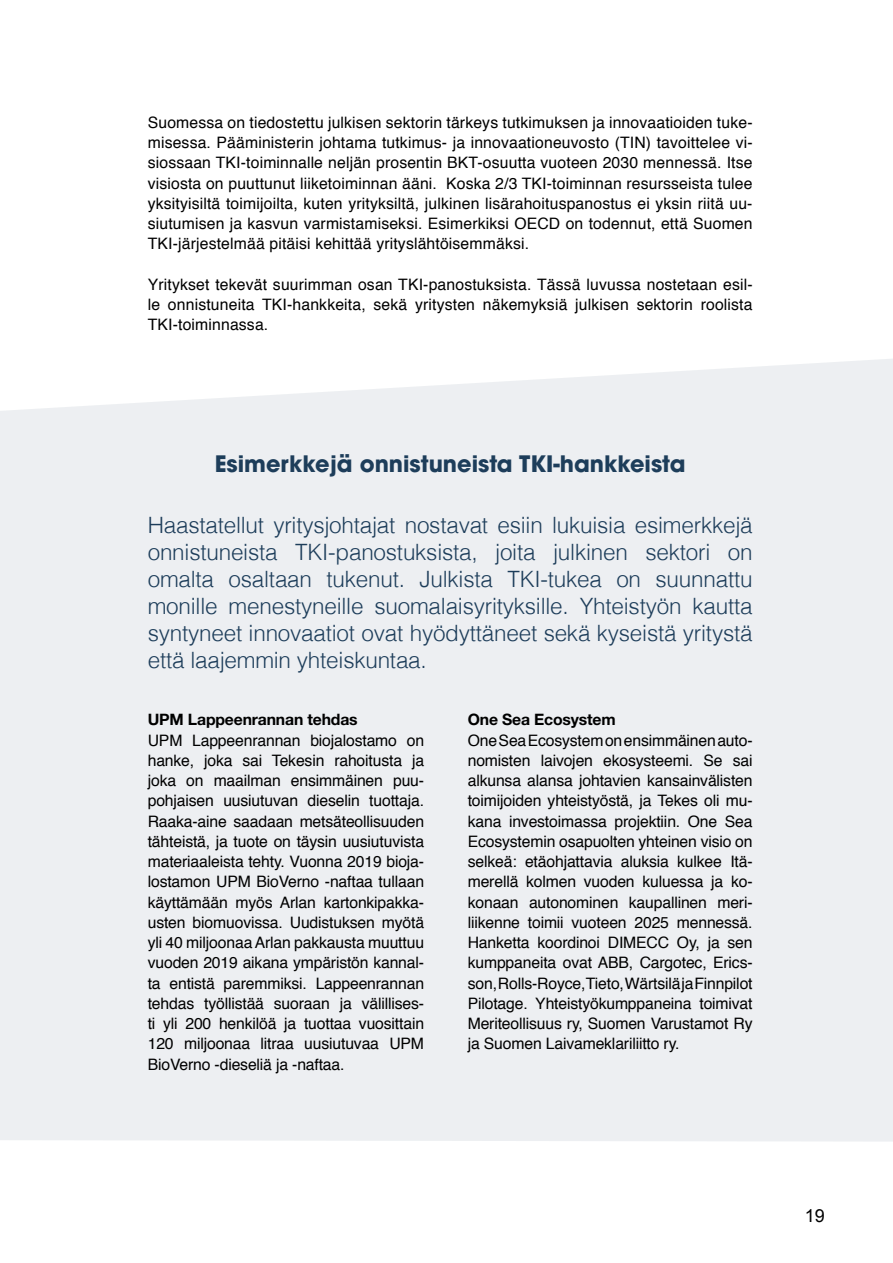
<style>
.page{position:relative;width:893px;height:1263px;background:#fff}
.page>*{position:absolute;margin:0;border:0;box-sizing:border-box;transform-origin:0 0}
.t1{font:300 22.5px/27px "Helvetica";letter-spacing:-.01em;color:#1d3d5a;text-align:justify}
.t2{font:700 22.5px "ITC Avant Garde Pro";color:#1d3d5a}
.t3{font:18px "Arial";color:#000}
.t4{font:15.75px/20.2px "Helvetica";color:#000;text-align:justify}
.t5{font:700 15.75px "Helvetica Neue LT Pro";letter-spacing:-.01em;color:#000}
</style>
<div class="page">
<div style="left:0;top:359px;width:893px;height:783px;background:#edeff2"></div>
<p class="t4" style="left:148px;top:113px;width:606px">Suomessa on tiedostettu julkisen sektorin tärkeys tutkimuksen ja innovaatioiden tuke&shy;misessa. Pääministerin johtama tutkimus- ja innovaationeuvosto (TIN) tavoittelee vi&shy;siossaan TKI-toiminnalle neljän prosentin BKT-osuutta vuoteen 2030 mennessä. Itse visiosta on puuttunut liiketoiminnan ääni. Koska 2/3 TKI-toiminnan resursseista tulee yksityisiltä toimijoilta, kuten yrityksiltä, julkinen lisärahoituspanostus ei yksin riitä uu&shy;siutumisen ja kasvun varmistamiseksi. Esimerkiksi OECD on todennut, että Suomen TKI-järjestelmää pitäisi kehittää yrityslähtöisemmäksi.</p>
<p class="t4" style="left:148px;top:275px;width:606px">Yritykset tekevät suurimman osan TKI-panostuksista. Tässä luvussa nostetaan esil&shy;le onnistuneita TKI-hankkeita, sekä yritysten näkemyksiä julkisen sektorin roolista TKI-toiminnassa.</p>
<h1 class="t2" style="left:215px;top:449px;width:472px">Esimerkkejä onnistuneista TKI-hankkeista</h1>
<p class="t1" style="left:148px;top:510px;width:606px">Haastatellut yritysjohtajat nostavat esiin lukuisia esimerkkejä onnistuneista TKI-panostuksista, joita julkinen sektori on omalta osaltaan tukenut. Julkista TKI-tukea on suunnattu monille menestyneille suomalaisyrityksille. Yhteistyön kautta syntyneet innovaatiot ovat hyödyttäneet sekä kyseistä yritystä että laajemmin yhteiskuntaa.</p>
<p class="t5" style="left:148px;top:710px;width:211px">UPM Lappeenrannan tehdas</p>
<p class="t4" style="left:148px;top:730px;width:278px">UPM Lappeenrannan biojalostamo on hanke, joka sai Tekesin rahoitusta ja joka on maailman ensimmäinen puu&shy;pohjaisen uusiutuvan dieselin tuottaja.<br>Raaka-aine saadaan metsäteollisuuden tähteistä, ja tuote on täysin uusiutuvista materiaaleista tehty. Vuonna 2019 bioja&shy;lostamon UPM BioVerno -naftaa tullaan käyttämään myös Arlan kartonkipakka&shy;usten biomuovissa. Uudistuksen myötä yli 40 miljoonaa Arlan pakkausta muuttuu vuoden 2019 aikana ympäristön kannal&shy;ta entistä paremmiksi. Lappeenrannan tehdas työllistää suoraan ja välillises&shy;ti yli 200 henkilöä ja tuottaa vuosittain 120 miljoonaa litraa uusiutuvaa UPM BioVerno -dieseliä ja -naftaa.</p>
<p class="t5" style="left:468px;top:710px;width:149px">One Sea Ecosystem</p>
<p class="t4" style="left:468px;top:730px;width:286px">One Sea Ecosystem on ensimmäinen auto&shy;nomisten laivojen ekosysteemi. Se sai alkunsa alansa johtavien kansainvälisten toimijoiden yhteistyöstä, ja Tekes oli mu&shy;kana investoimassa projektiin. One Sea Ecosystemin osapuolten yhteinen visio on selkeä: etäohjattavia aluksia kulkee Itä&shy;merellä kolmen vuoden kuluessa ja ko&shy;konaan autonominen kaupallinen meri&shy;liikenne toimii vuoteen 2025 mennessä.<br>Hanketta koordinoi DIMECC Oy, ja sen kumppaneita ovat ABB, Cargotec, Erics&shy;son, Rolls-Royce, Tieto, Wärtsilä ja Finnpilot Pilotage. Yhteistyökumppaneina toimivat Meriteollisuus ry, Suomen Varustamot Ry ja Suomen Laivameklariliitto ry.</p>
<p class="t3" style="left:805px;top:1204px;width:22px">19</p>
</div>
